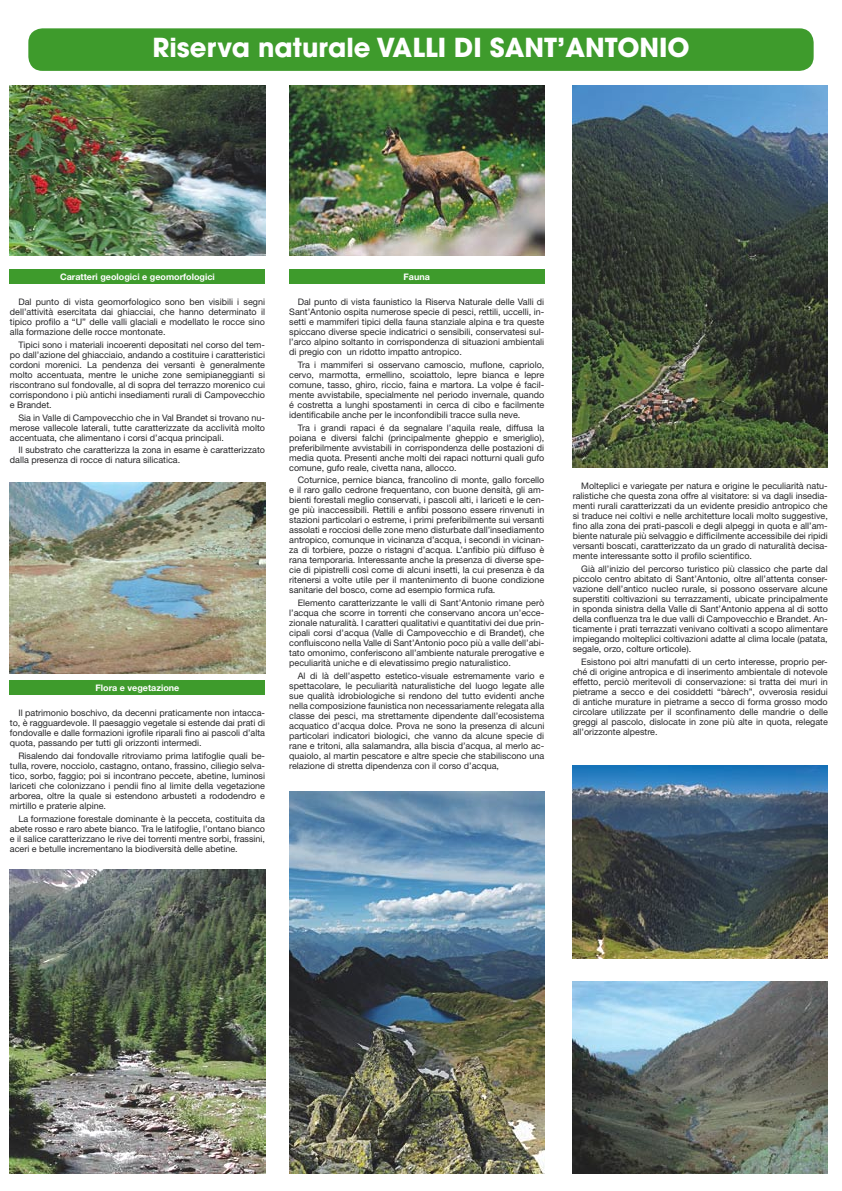
<style>
.page{position:relative;width:842px;height:1191px;background:#fff}
.page>*{position:absolute;margin:0;border:0;box-sizing:border-box;transform-origin:0 0}
.Normale{font:700 26px "Avant Garde";color:#fff}
.Normale-2{font:9px/10px "Helvetica Neue";color:#262628;text-align:justify}
.Corpo_del_testo_2{font:9px/10px "Helvetica Neue";color:#262628;text-align:justify}
.Normale-3{font:700 9px "Helvetica Neue";color:#fff}
</style>
<div class="page">
<div style="left:10px;top:269px;width:255px;height:14px;background:#3e9b2c"></div>
<div style="left:289px;top:269px;width:255px;height:14px;background:#3e9b2c"></div>
<div style="left:10px;top:680px;width:255px;height:14px;background:#3e9b2c"></div>
<div style="left:28px;top:28px;width:786px;height:43px;background:#3e9b2c"></div>
<img style="left:573px;top:981px;width:255px;height:193px">
<img style="left:10px;top:482px;width:255px;height:191px">
<img style="left:573px;top:765px;width:255px;height:193px">
<img style="left:573px;top:85px;width:255px;height:383px">
<img style="left:289px;top:85px;width:255px;height:170px">
<img style="left:10px;top:85px;width:255px;height:170px">
<img style="left:289px;top:791px;width:255px;height:383px">
<img style="left:10px;top:869px;width:255px;height:305px">
<p class="Normale" style="left:152px;top:31px;width:539px">Riserva naturale VALLI DI SANT’ANTONIO</p>
<p class="Normale-3" style="left:60px;top:271px;width:156px">Caratteri geologici e geomorfologici</p>
<p class="Normale-2" style="left:10px;top:296px;width:257px;text-indent:9px">Dal punto di vista geomorfologico sono ben visibili i segni dell’attività esercitata dai ghiacciai, che hanno determinato il tipico profilo a “U” delle valli glaciali e modellato le rocce sino alla formazione delle rocce montonate.</p>
<p class="Normale-2" style="left:10px;top:339px;width:257px;text-indent:9px">Tipici sono i materiali incoerenti depositati nel corso del tem&shy;po dall’azione del ghiacciaio, andando a costituire i caratteristici cordoni morenici. La pendenza dei versanti è generalmente molto accentuata, mentre le uniche zone semipianeggianti si riscontrano sul fondovalle, al di sopra del terrazzo morenico cui corrispondono i più antichi insediamenti rurali di Campovecchio e Brandet.</p>
<p class="Normale-2" style="left:10px;top:412px;width:257px;text-indent:9px">Sia in Valle di Campovecchio che in Val Brandet si trovano nu&shy;merose vallecole laterali, tutte caratterizzate da acclività molto accentuata, che alimentano i corsi d’acqua principali.</p>
<p class="Normale-2" style="left:10px;top:445px;width:257px;text-indent:9px">Il substrato che caratterizza la zona in esame è caratterizzato dalla presenza di rocce di natura silicatica.</p>
<p class="Normale-3" style="left:96px;top:682px;width:85px">Flora e vegetazione</p>
<p class="Normale-2" style="left:10px;top:707px;width:257px;text-indent:9px">Il patrimonio boschivo, da decenni praticamente non intacca&shy;to, è ragguardevole. Il paesaggio vegetale si estende dai prati di fondovalle e dalle formazioni igrofile riparali fino ai pascoli d’alta quota, passando per tutti gli orizzonti intermedi.</p>
<p class="Normale-2" style="left:10px;top:750px;width:257px;text-indent:9px">Risalendo dai fondovalle ritroviamo prima latifoglie quali be&shy;tulla, rovere, nocciolo, castagno, ontano, frassino, ciliegio selva&shy;tico, sorbo, faggio; poi si incontrano peccete, abetine, luminosi lariceti che colonizzano i pendii fino al limite della vegetazione arborea, oltre la quale si estendono arbusteti a rododendro e mirtillo e praterie alpine.</p>
<p class="Normale-2" style="left:10px;top:813px;width:257px;text-indent:9px">La formazione forestale dominante è la pecceta, costituita da abete rosso e raro abete bianco. Tra le latifoglie, l’ontano bianco e il salice caratterizzano le rive dei torrenti mentre sorbi, frassini, aceri e betulle incrementano la biodiversità delle abetine.</p>
<p class="Normale-3" style="left:404px;top:271px;width:28px">Fauna</p>
<p class="Corpo_del_testo_2" style="left:289px;top:296px;width:257px;text-indent:9px">Dal punto di vista faunistico la Riserva Naturale delle Valli di Sant’Antonio ospita numerose specie di pesci, rettili, uccelli, in&shy;setti e mammiferi tipici della fauna stanziale alpina e tra queste spiccano diverse specie indicatrici o sensibili, conservatesi sul&shy;l’arco alpino soltanto in corrispondenza di situazioni ambientali di pregio con un ridotto impatto antropico.</p>
<p class="Normale-2" style="left:289px;top:359px;width:257px;text-indent:9px">Tra i mammiferi si osservano camoscio, muflone, capriolo, cervo, marmotta, ermellino, scoiattolo, lepre bianca e lepre comune, tasso, ghiro, riccio, faina e martora. La volpe é facil&shy;mente avvistabile, specialmente nel periodo invernale, quando é costretta a lunghi spostamenti in cerca di cibo e facilmente identificabile anche per le inconfondibili tracce sulla neve.</p>
<p class="Normale-2" style="left:289px;top:422px;width:257px;text-indent:9px">Tra i grandi rapaci é da segnalare l’aquila reale, diffusa la poiana e diversi falchi (principalmente gheppio e smeriglio), preferibilmente avvistabili in corrispondenza delle postazioni di media quota. Presenti anche molti dei rapaci notturni quali gufo comune, gufo reale, civetta nana, allocco.</p>
<p class="Normale-2" style="left:289px;top:475px;width:257px;text-indent:9px">Coturnice, pernice bianca, francolino di monte, gallo forcello e il raro gallo cedrone frequentano, con buone densità, gli am&shy;bienti forestali meglio conservati, i pascoli alti, i lariceti e le cen&shy;ge più inaccessibili. Rettili e anfibi possono essere rinvenuti in stazioni particolari o estreme, i primi preferibilmente sui versanti assolati e rocciosi delle zone meno disturbate dall’insediamento antropico, comunque in vicinanza d’acqua, i secondi in vicinan&shy;za di torbiere, pozze o ristagni d’acqua. L’anfibio più diffuso è rana temporaria. Interessante anche la presenza di diverse spe&shy;cie di pipistrelli così come di alcuni insetti, la cui presenza è da ritenersi a volte utile per il mantenimento di buone condizione sanitarie del bosco, come ad esempio formica rufa.</p>
<p class="Normale-2" style="left:289px;top:598px;width:257px;text-indent:9px">Elemento caratterizzante le valli di Sant’Antonio rimane però l’acqua che scorre in torrenti che conservano ancora un’ecce&shy;zionale naturalità. I caratteri qualitativi e quantitativi dei due prin&shy;cipali corsi d’acqua (Valle di Campovecchio e di Brandet), che confluiscono nella Valle di Sant’Antonio poco più a valle dell’abi&shy;tato omonimo, conferiscono all’ambiente naturale prerogative e peculiarità uniche e di elevatissimo pregio naturalistico.</p>
<p class="Normale-2" style="left:289px;top:671px;width:257px;text-indent:9px">Al di là dell’aspetto estetico-visuale estremamente vario e spettacolare, le peculiarità naturalistiche del luogo legate alle sue qualità idrobiologiche si rendono del tutto evidenti anche nella composizione faunistica non necessariamente relegata alla classe dei pesci, ma strettamente dipendente dall’ecosistema acquatico d’acqua dolce. Prova ne sono la presenza di alcuni particolari indicatori biologici, che vanno da alcune specie di rane e tritoni, alla salamandra, alla biscia d’acqua, al merlo ac&shy;quaiolo, al martin pescatore e altre specie che stabiliscono una relazione di stretta dipendenza con il corso d’acqua,</p>
<p class="Normale-2" style="left:573px;top:481px;width:257px;text-indent:9px">Molteplici e variegate per natura e origine le peculiarità natu&shy;ralistiche che questa zona offre al visitatore: si va dagli insedia&shy;menti rurali caratterizzati da un evidente presidio antropico che si traduce nei coltivi e nelle architetture locali molto suggestive, fino alla zona dei prati-pascoli e degli alpeggi in quota e all’am&shy;biente naturale più selvaggio e difficilmente accessibile dei ripidi versanti boscati, caratterizzato da un grado di naturalità decisa&shy;mente interessante sotto il profilo scientifico.</p>
<p class="Normale-2" style="left:573px;top:563px;width:257px;text-indent:9px">Già all’inizio del percorso turistico più classico che parte dal piccolo centro abitato di Sant’Antonio, oltre all’attenta conser&shy;vazione dell’antico nucleo rurale, si possono osservare alcune superstiti coltivazioni su terrazzamenti, ubicate principalmente in sponda sinistra della Valle di Sant’Antonio appena al di sotto della confluenza tra le due valli di Campovecchio e Brandet. An&shy;ticamente i prati terrazzati venivano coltivati a scopo alimentare impiegando molteplici coltivazioni adatte al clima locale (patata, segale, orzo, colture orticole).</p>
<p class="Normale-2" style="left:573px;top:656px;width:257px;text-indent:9px">Esistono poi altri manufatti di un certo interesse, proprio per&shy;ché di origine antropica e di inserimento ambientale di notevole effetto, perciò meritevoli di conservazione: si tratta dei muri in pietrame a secco e dei cosiddetti “bàrech”, ovverosia residui di antiche murature in pietrame a secco di forma grosso modo circolare utilizzate per il sconfinamento delle mandrie o delle greggi al pascolo, dislocate in zone più alte in quota, relegate all’orizzonte alpestre.</p>
</div>
